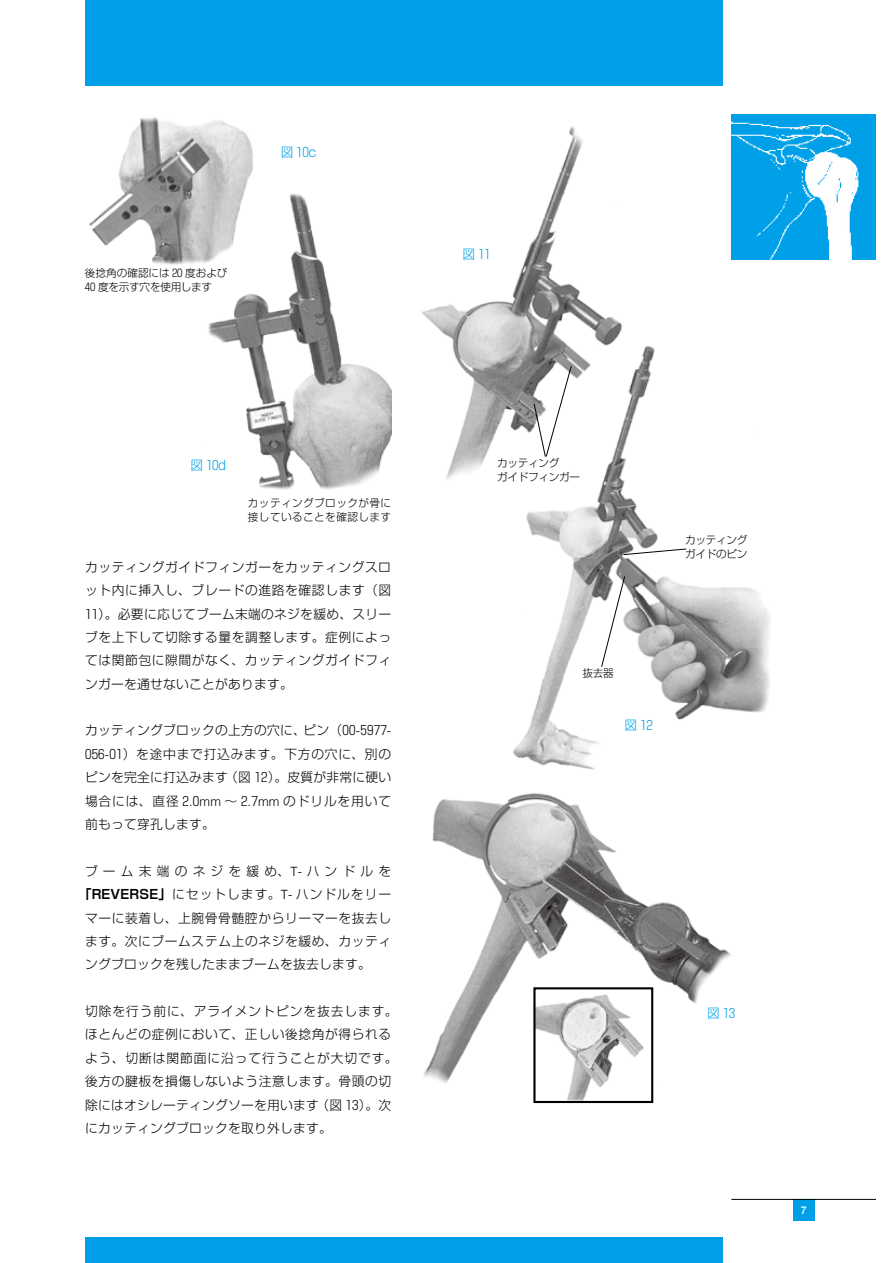
<style>
.page{position:relative;width:893px;height:1263px;background:#fff}
.page>*{position:absolute;margin:0;border:0;box-sizing:border-box;transform-origin:0 0}
.t1{font:300 12.75px/23.4px "Shin Go Pro";letter-spacing:.045em;color:#000;text-align:justify}
.t2{font:300 12.75px "Shin Go Pro";letter-spacing:.08em;color:#000}
.t3{font:300 12.75px "Shin Go Pro";letter-spacing:.02em;color:#000}
.t4{font:300 12.75px "Shin Go Pro";letter-spacing:.405em;color:#000}
.t5{font:12.75px "Shingo L No";color:#00a0e9}
.t6{font:300 12.75px "Shin Go Pro";color:#00a0e9}
.t7{font:300 10.65px/13.8px "Shin Go Pro";letter-spacing:-.015em;color:#000}
.t8{font:300 10.65px/13.8px "Shin Go Pro";letter-spacing:.04em;color:#000}
.t9{font:500 10.65px "Helvetica Neue";color:#fff}
.s1{font-family:"Shingo L No";font-weight:400}
.s2{font-family:"Helvetica"}
.s3{font-family:"Shin Go Pro De";font-weight:700}
.s4{font-family:"Shin Go Pro";font-weight:300}
</style>
<div class="page">
<img style="left:780px;top:115px;width:96px;height:144px">
<div style="left:793px;top:1200px;width:21px;height:21px;background:#00a0e9"></div>
<hr style="left:731px;top:1199px;width:145px;height:1px;background:#000">
<div style="left:85px;top:0;width:638px;height:85px;background:#00a0e9"></div>
<div style="left:85px;top:1237px;width:638px;height:26px;background:#00a0e9"></div>
<img style="left:421px;top:115px;width:359px;height:989px">
<img style="left:89px;top:117px;width:302px;height:373px">
<svg style="left:533px;top:365px;width:39px;height:93px"></svg>
<svg style="left:622px;top:548px;width:65px;height:7px"></svg>
<svg style="left:601px;top:575px;width:25px;height:93px"></svg>
<div style="left:533px;top:987px;width:120px;height:116px;border:2px solid #000"></div>
<p class="t7" style="left:85px;top:265px;width:144px">後捻角の確認には <span class="s1">20</span> 度および<br><span class="s1">40</span> 度を示す穴を使用します</p>
<p class="t6" style="left:281px;top:142px;width:37px">図 <span class="s1">10</span>c</p>
<p class="t6" style="left:190px;top:455px;width:37px">図 <span class="s1">10</span>d</p>
<p class="t8" style="left:248px;top:495px;width:145px">カッティングブロックが骨に接していることを確認します</p>
<p class="t1" style="left:85px;top:554px;width:308px">カッティングガイドフィンガーをカッティングスロット内に挿入し、ブレードの進路を確認します（図<span class="s1">11</span>）。必要に応じてブーム末端のネジを緩め、スリーブを上下して切除する量を調整します。症例によっては関節包に隙間がなく、カッティングガイドフィンガーを通せないことがあります。</p>
<p class="t1" style="left:85px;top:717px;width:308px">カッティングブロックの上方の穴に、ピン（<span class="s1">00</span><span class="s2">-</span><span class="s1">5977</span><span class="s2">- </span><span class="s1">056</span><span class="s2">-</span><span class="s1">01</span>）を途中まで打込みます。下方の穴に、別のピンを完全に打込みます（図 <span class="s1">12</span>）。皮質が非常に硬い場合には、直径 <span class="s1">2</span><span class="s2">.</span><span class="s1">0</span><span class="s2">mm</span> ～ <span class="s1">2</span><span class="s2">.</span><span class="s1">7</span><span class="s2">mm</span> のドリルを用いて前もって穿孔します。</p>
<p class="t4" style="left:85px;top:860px;width:308px">ブーム末端のネジを緩め、<span class="s2">T-</span>ハンドルを</p>
<p class="t2" style="left:79px;top:884px;width:314px"><span class="s3">「REVERSE」</span>にセットします。<span class="s2">T-</span> ハンドルをリー</p>
<p class="t1" style="left:85px;top:904px;width:308px">マーに装着し、上腕骨骨髄腔からリーマーを抜去し</p>
<p class="t1" style="left:85px;top:928px;width:308px">ます。次にブームステム上のネジを緩め、カッティ</p>
<p class="t3" style="left:85px;top:954px;width:287px">ングブロックを残したままブームを抜去します。</p>
<p class="t1" style="left:85px;top:998px;width:314px;text-align:left">切除を行う前に、アライメントピンを抜去します。ほとんどの症例において、正しい後捻角が得られるよう、切断は関節面に沿って行うことが大切です。後方の腱板を損傷しないよう注意します。骨頭の切除にはオシレーティングソーを用います（図 <span class="s1">13</span>）。次にカッティングブロックを取り外します。</p>
<p class="t5" style="left:463px;top:248px;width:30px"><span class="s4">図</span> 11</p>
<p class="t7" style="left:497px;top:454px;width:85px">カッティング<br>ガイドフィンガー</p>
<p class="t7" style="left:685px;top:532px;width:64px">カッティングガイドのピン</p>
<p class="t7" style="left:583px;top:665px;width:33px">抜去器</p>
<p class="t5" style="left:625px;top:719px;width:30px"><span class="s4">図</span> 12</p>
<p class="t5" style="left:707px;top:1007px;width:30px"><span class="s4">図</span> 13</p>
<p class="t9" style="left:801px;top:1202px;width:7px">7</p>
</div>
